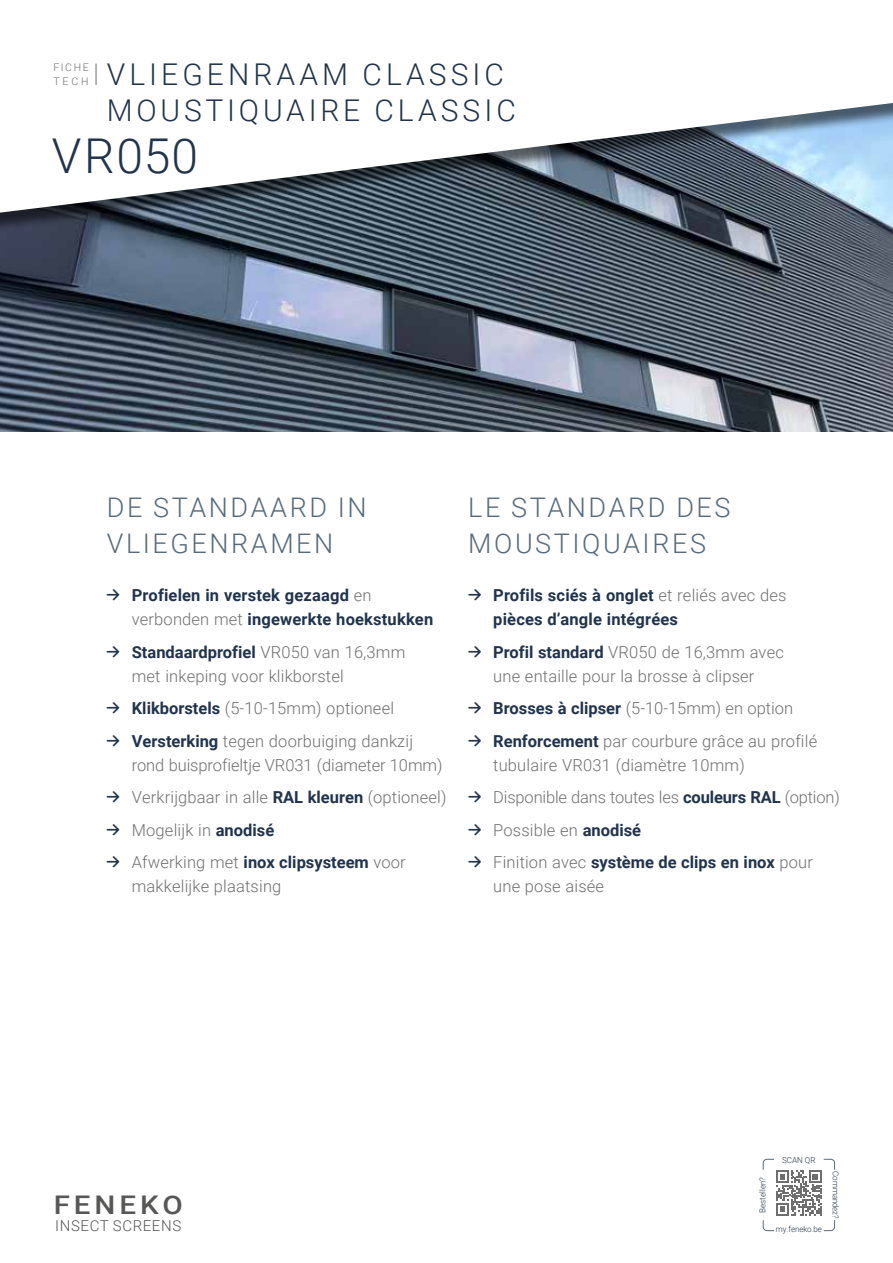
<style>
.page{position:relative;width:893px;height:1263px;background:#fff}
.page>*{position:absolute;margin:0;border:0;box-sizing:border-box;transform-origin:0 0}
.t1{font:300 48px "Roboto";letter-spacing:.03em;color:#21334d}
.t2{font:300 30px/36px "Roboto";letter-spacing:.135em;color:#21334d}
.t3{font:300 27px/36px "Roboto";letter-spacing:.095em;color:#576a7c}
.t4{font:500 25.65px "Roboto";letter-spacing:.135em;color:#575756;scale:1.15 1}
.t5{font:300 16.5px/24px "Roboto";letter-spacing:.01em;color:#706f6f}
.t6{font:700 16.5px/24px "Roboto";letter-spacing:.01em;color:#21334d}
.t7{font:300 16.5px "Roboto";letter-spacing:-.01em;color:#706f6f}
.t8{font:300 15px "Roboto";letter-spacing:.04em;color:#575756}
.t9{font:300 10.5px/13.6px "Roboto";letter-spacing:.155em;color:#706f6f}
.t10{font:300 8.25px "Roboto";color:#21334d;scale:.95 1}
.t11{font:300 8.25px "Roboto";color:#21334d}
.s1{font-family:"Belfius Alternative";font-weight:900}
.s2{font-weight:300;color:#706f6f}
.s3{font-family:"Belfius Alternative";font-weight:900;color:#21334d}
.s4{font-weight:700;color:#21334d}
</style>
<div class="page">
<img style="left:0;top:239px;width:893px;height:193px">
<div style="left:0;top:0;width:893px;height:239px;background:#000;opacity:.55"></div>
<svg style="left:0;top:0;width:893px;height:213px"></svg>
<svg style="left:96px;top:64px;width:1px;height:21px"></svg>
<svg style="left:762px;top:1158px;width:73px;height:73px"></svg>
<h2 class="t2" style="left:107px;top:55px;width:411px">VLIEGENRAAM CLASSIC<br>MOUSTIQUAIRE CLASSIC</h2>
<h1 class="t1" style="left:52px;top:122px;width:148px">VR050</h1>
<p class="t9" style="left:53px;top:60px;width:37px">FICHE<br>TECH</p>
<h3 class="t3" style="left:107px;top:489px;width:261px">DE STANDAARD IN<br>VLIEGENRAMEN</h3>
<p class="t6" style="left:132px;top:583px;width:303px;text-indent:-26px"><span class="s1">→</span> Profielen in verstek gezaagd <span class="s2">en verbonden met</span> ingewerkte hoekstukken</p>
<p class="t5" style="left:132px;top:639px;width:275px;text-indent:-26px"><span class="s3">→</span> <span class="s4">Standaardprofiel</span> VR050 van 16,3mm met inkeping voor klikborstel</p>
<p class="t5" style="left:106px;top:696px;width:289px"><span class="s3">→</span> <span class="s4">Klikborstels</span> (5-10-15mm) optioneel</p>
<p class="t5" style="left:132px;top:728px;width:312px;text-indent:-26px"><span class="s3">→</span> <span class="s4">Versterking</span> tegen doorbuiging dankzij rond buisprofieltje VR031 (diameter 10mm)</p>
<p class="t5" style="left:106px;top:785px;width:342px"><span class="s3">→</span> Verkrijgbaar in alle <span class="s4">RAL kleuren</span> (optioneel)</p>
<p class="t5" style="left:106px;top:817px;width:169px"><span class="s3">→</span> Mogelijk in <span class="s4">anodisé</span></p>
<p class="t5" style="left:132px;top:850px;width:275px;text-indent:-26px"><span class="s3">→</span> Afwerking met <span class="s4">inox clipsysteem</span> voor makkelijke plaatsing</p>
<h3 class="t3" style="left:468px;top:489px;width:264px">LE STANDARD DES<br>MOUSTIQUAIRES</h3>
<p class="t6" style="left:493px;top:583px;width:295px;text-indent:-26px"><span class="s1">→</span> Profils sciés à onglet <span class="s2">et reliés avec des </span>pièces d’angle intégrées</p>
<p class="t5" style="left:468px;top:639px;width:318px;text-align:center"><span class="s3">→</span> <span class="s4">Profil standard</span> VR050 de 16,3mm avec une entaille pour la brosse à clipser</p>
<p class="t5" style="left:468px;top:696px;width:327px"><span class="s3">→</span> <span class="s4">Brosses à clipser</span> (5-10-15mm) en option</p>
<p class="t5" style="left:493px;top:728px;width:325px;text-indent:-26px"><span class="s3">→</span> <span class="s4">Renforcement</span> par courbure grâce au profilé tubulaire VR031 (diamètre 10mm)</p>
<p class="t7" style="left:468px;top:786px;width:374px"><span class="s3">→</span> Disponible dans toutes les <span class="s4">couleurs RAL</span> (option)</p>
<p class="t5" style="left:468px;top:817px;width:175px"><span class="s3">→</span> Possible en <span class="s4">anodisé</span></p>
<p class="t5" style="left:493px;top:850px;width:321px;text-indent:-26px"><span class="s3">→</span> Finition avec <span class="s4">système de clips en inox</span> pour une pose aisée</p>
<h3 class="t4" style="left:54px;top:1187px;width:114px">FENEKO</h3>
<p class="t8" style="left:55px;top:1215px;width:127px">INSECT SCREENS</p>
<p class="t11" style="left:782px;top:1154px;width:35px">SCAN QR</p>
<p class="t11" style="left:757px;top:1213px;width:37px;rotate:-90deg">Bestellen?</p>
<p class="t10" style="left:841px;top:1171px;width:51px;rotate:90deg">Commandez?</p>
<p class="t10" style="left:776px;top:1224px;width:50px">my.feneko.be</p>
</div>
